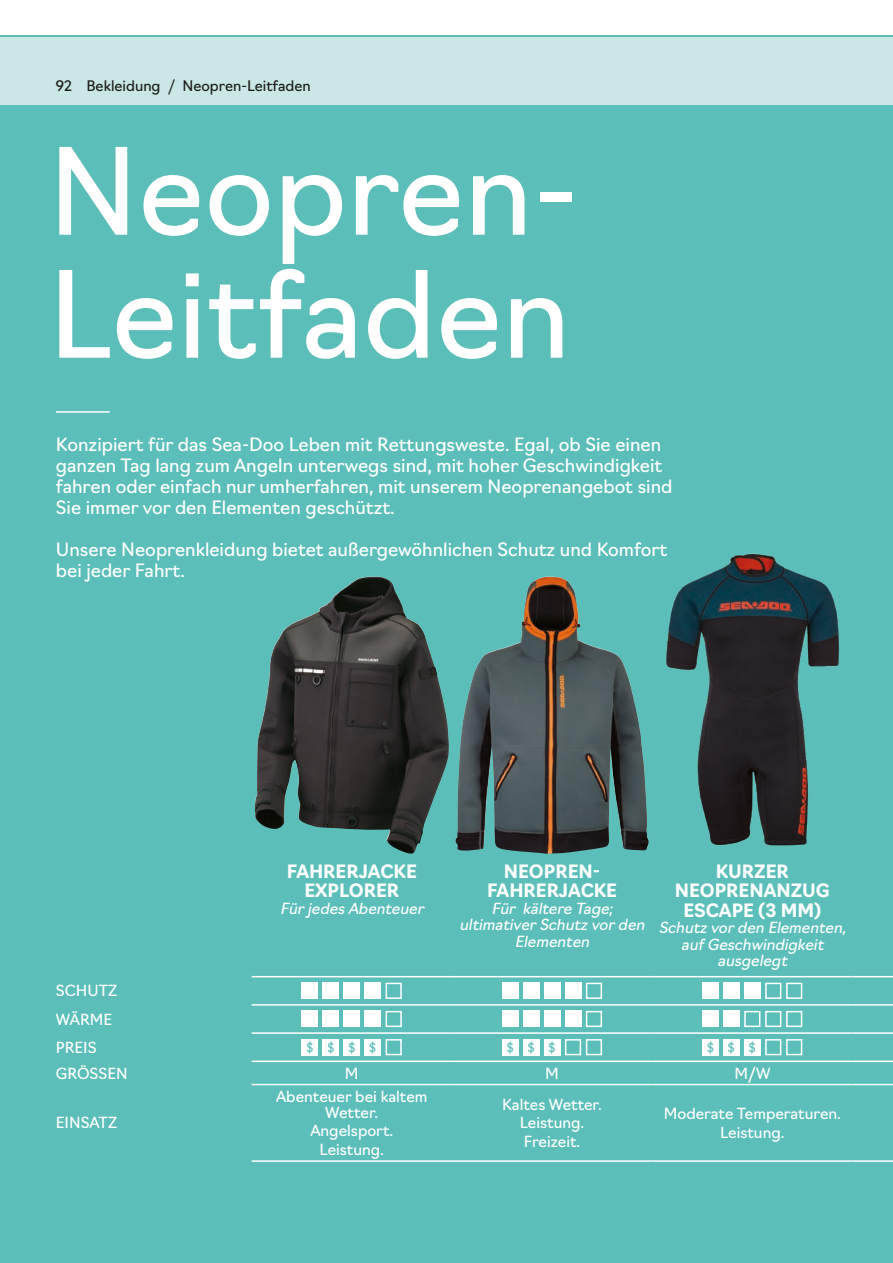
<style>
.page{position:relative;width:893px;height:1263px;background:#fff}
.page>*{position:absolute;margin:0;border:0;box-sizing:border-box;transform-origin:0 0}
.t1{font:117px/123px "Navigo";color:#fff}
.t2{font:18px/21px "Navigo";color:#fff}
.t3{font:700 18px/19.5px "Navigo";color:#fff;text-align:center}
.t4{font:15px/18.8px "Navigo";color:#fff;text-align:center}
.t5{font:italic 15px/16.5px "Navigo";color:#fff;text-align:center}
.FOLIO-LEFT{font:14.25px "Navigo";color:#1d1d1b}
.t6{font:12px "Navigo";color:#5bbeb9}
.s1{font-weight:300}
</style>
<div class="page">
<div style="left:0;top:36px;width:893px;height:1227px;background:#5bbeb9"></div>
<hr style="left:252px;top:1004px;width:200px;height:2px;background:#fff">
<hr style="left:452px;top:1004px;width:200px;height:2px;background:#fff">
<hr style="left:652px;top:1004px;width:200px;height:2px;background:#fff">
<hr style="left:852px;top:1004px;width:41px;height:2px;background:#fff">
<hr style="left:252px;top:1032px;width:200px;height:2px;background:#fff">
<hr style="left:452px;top:1032px;width:200px;height:2px;background:#fff">
<hr style="left:652px;top:1032px;width:200px;height:2px;background:#fff">
<hr style="left:852px;top:1032px;width:41px;height:2px;background:#fff">
<hr style="left:252px;top:1060px;width:200px;height:2px;background:#fff">
<hr style="left:452px;top:1060px;width:200px;height:2px;background:#fff">
<hr style="left:652px;top:1060px;width:200px;height:2px;background:#fff">
<hr style="left:852px;top:1060px;width:41px;height:2px;background:#fff">
<hr style="left:252px;top:1084px;width:200px;height:1px;background:#fff">
<hr style="left:452px;top:1084px;width:200px;height:1px;background:#fff">
<hr style="left:652px;top:1084px;width:200px;height:1px;background:#fff">
<hr style="left:852px;top:1084px;width:41px;height:1px;background:#fff">
<hr style="left:252px;top:976px;width:200px;height:1px;background:#fff">
<hr style="left:452px;top:976px;width:200px;height:1px;background:#fff">
<hr style="left:652px;top:976px;width:200px;height:1px;background:#fff">
<hr style="left:852px;top:976px;width:41px;height:1px;background:#fff">
<hr style="left:252px;top:1160px;width:200px;height:2px;background:#fff">
<hr style="left:452px;top:1160px;width:200px;height:2px;background:#fff">
<hr style="left:652px;top:1160px;width:200px;height:2px;background:#fff">
<hr style="left:852px;top:1160px;width:41px;height:2px;background:#fff">
<img style="left:255px;top:577px;width:194px;height:277px">
<img style="left:455px;top:577px;width:194px;height:277px">
<img style="left:666px;top:553px;width:173px;height:293px">
<div style="left:302px;top:983px;width:16px;height:16px;background:#fff"></div>
<div style="left:323px;top:983px;width:16px;height:16px;background:#fff"></div>
<div style="left:344px;top:983px;width:16px;height:16px;background:#fff"></div>
<div style="left:365px;top:983px;width:16px;height:16px;background:#fff"></div>
<div style="left:386px;top:983px;width:16px;height:16px;border:2px solid #fff"></div>
<div style="left:502px;top:983px;width:16px;height:16px;background:#fff"></div>
<div style="left:523px;top:983px;width:16px;height:16px;background:#fff"></div>
<div style="left:544px;top:983px;width:16px;height:16px;background:#fff"></div>
<div style="left:565px;top:983px;width:16px;height:16px;background:#fff"></div>
<div style="left:586px;top:983px;width:16px;height:16px;border:2px solid #fff"></div>
<div style="left:702px;top:983px;width:17px;height:16px;background:#fff"></div>
<div style="left:723px;top:983px;width:16px;height:16px;background:#fff"></div>
<div style="left:744px;top:983px;width:16px;height:16px;background:#fff"></div>
<div style="left:765px;top:983px;width:16px;height:16px;border:2px solid #fff"></div>
<div style="left:786px;top:983px;width:16px;height:16px;border:2px solid #fff"></div>
<div style="left:302px;top:1011px;width:16px;height:16px;background:#fff"></div>
<div style="left:323px;top:1011px;width:16px;height:16px;background:#fff"></div>
<div style="left:344px;top:1011px;width:16px;height:16px;background:#fff"></div>
<div style="left:365px;top:1011px;width:16px;height:16px;background:#fff"></div>
<div style="left:386px;top:1011px;width:16px;height:16px;border:2px solid #fff"></div>
<div style="left:502px;top:1011px;width:16px;height:16px;background:#fff"></div>
<div style="left:523px;top:1011px;width:16px;height:16px;background:#fff"></div>
<div style="left:544px;top:1011px;width:16px;height:16px;background:#fff"></div>
<div style="left:565px;top:1011px;width:16px;height:16px;background:#fff"></div>
<div style="left:586px;top:1011px;width:16px;height:16px;border:2px solid #fff"></div>
<div style="left:702px;top:1011px;width:17px;height:16px;background:#fff"></div>
<div style="left:723px;top:1011px;width:16px;height:16px;background:#fff"></div>
<div style="left:744px;top:1011px;width:16px;height:16px;border:2px solid #fff"></div>
<div style="left:765px;top:1011px;width:16px;height:16px;border:2px solid #fff"></div>
<div style="left:786px;top:1011px;width:16px;height:16px;border:2px solid #fff"></div>
<div style="left:302px;top:1039px;width:16px;height:16px;background:#fff"></div>
<div style="left:323px;top:1039px;width:16px;height:16px;background:#fff"></div>
<div style="left:344px;top:1039px;width:16px;height:16px;background:#fff"></div>
<div style="left:365px;top:1039px;width:16px;height:16px;background:#fff"></div>
<div style="left:386px;top:1039px;width:16px;height:16px;border:2px solid #fff"></div>
<div style="left:502px;top:1039px;width:16px;height:16px;background:#fff"></div>
<div style="left:523px;top:1039px;width:16px;height:16px;background:#fff"></div>
<div style="left:544px;top:1039px;width:16px;height:16px;background:#fff"></div>
<div style="left:565px;top:1039px;width:16px;height:16px;border:2px solid #fff"></div>
<div style="left:586px;top:1039px;width:16px;height:16px;border:2px solid #fff"></div>
<div style="left:702px;top:1039px;width:17px;height:16px;background:#fff"></div>
<div style="left:723px;top:1039px;width:16px;height:16px;background:#fff"></div>
<div style="left:744px;top:1039px;width:16px;height:16px;background:#fff"></div>
<div style="left:765px;top:1039px;width:16px;height:16px;border:2px solid #fff"></div>
<div style="left:786px;top:1039px;width:16px;height:16px;border:2px solid #fff"></div>
<hr style="left:56px;top:411px;width:54px;height:2px;background:#fff">
<div style="left:0;top:37px;width:893px;height:68px;background:#cae7e5"></div>
<p class="FOLIO-LEFT" style="left:56px;top:75px;width:194px">92 Bekleidung <span class="s1">/</span> Kategorie</p>
<p class="FOLIO-LEFT" style="left:182px;top:75px;width:130px">Neopren-Leitfaden</p>
<p class="t1" style="left:48px;top:121px;width:533px">Neopren-<br>Leitfaden</p>
<p class="t2" style="left:56px;top:433px;width:618px">Konzipiert für das Sea-Doo Leben mit Rettungsweste. Egal, ob Sie einen ganzen Tag lang zum Angeln unterwegs sind, mit hoher Geschwindigkeit fahren oder einfach nur umherfahren, mit unserem Neoprenangebot sind Sie immer vor den Elementen geschützt.</p>
<p class="t2" style="left:56px;top:538px;width:613px">Unsere Neoprenkleidung bietet außergewöhnlichen Schutz und Komfort bei jeder Fahrt.</p>
<p class="t3" style="left:287px;top:860px;width:132px">FAHRERJACKE<br>EXPLORER</p>
<p class="t5" style="left:280px;top:899px;width:149px">Fürjedes Abenteuer</p>
<p class="t3" style="left:487px;top:860px;width:132px">NEOPREN-<br>FAHRERJACKE</p>
<p class="t5" style="left:460px;top:899px;width:190px">Für kältere Tage; ultimativerSchutz vorden<br>Elementen</p>
<p class="t3" style="left:675px;top:860px;width:156px">KURZER<br>NEOPRENANZUG<br>ESCAPE (3 MM)</p>
<p class="t5" style="left:659px;top:918px;width:192px">Schutz vorden Elementen, aufGeschwindigkeit ausgelegt</p>
<p class="t4" style="left:56px;top:980px;width:63px">SCHUTZ</p>
<p class="t4" style="left:56px;top:1008px;width:58px">WÄRME</p>
<p class="t4" style="left:56px;top:1037px;width:42px">PREIS</p>
<p class="t6" style="left:306px;top:1038px;width:8px">$</p>
<p class="t6" style="left:327px;top:1038px;width:8px">$</p>
<p class="t6" style="left:348px;top:1038px;width:8px">$</p>
<p class="t6" style="left:369px;top:1038px;width:8px">$</p>
<p class="t6" style="left:507px;top:1038px;width:8px">$</p>
<p class="t6" style="left:528px;top:1038px;width:8px">$</p>
<p class="t6" style="left:549px;top:1038px;width:8px">$</p>
<p class="t6" style="left:707px;top:1038px;width:8px">$</p>
<p class="t6" style="left:728px;top:1038px;width:8px">$</p>
<p class="t6" style="left:749px;top:1038px;width:8px">$</p>
<p class="t4" style="left:56px;top:1062px;width:73px">GRÖSSEN</p>
<p class="t4" style="left:345px;top:1062px;width:15px">M</p>
<p class="t4" style="left:545px;top:1062px;width:15px">M</p>
<p class="t4" style="left:734px;top:1062px;width:38px">M/W</p>
<p class="t4" style="left:56px;top:1112px;width:63px">EINSATZ</p>
<p class="t4" style="left:276px;top:1087px;width:153px;line-height:15.8px">Abenteuer bei kaltem<br>Wetter.</p>
<p class="t4" style="left:310px;top:1120px;width:84px">Angelsport.<br>Leistung.</p>
<p class="t4" style="left:502px;top:1093px;width:101px">Kaltes Wetter.<br>Leistung.<br>Freizeit.</p>
<p class="t4" style="left:664px;top:1103px;width:179px">Moderate Temperaturen.<br>Leistung.</p>
</div>
